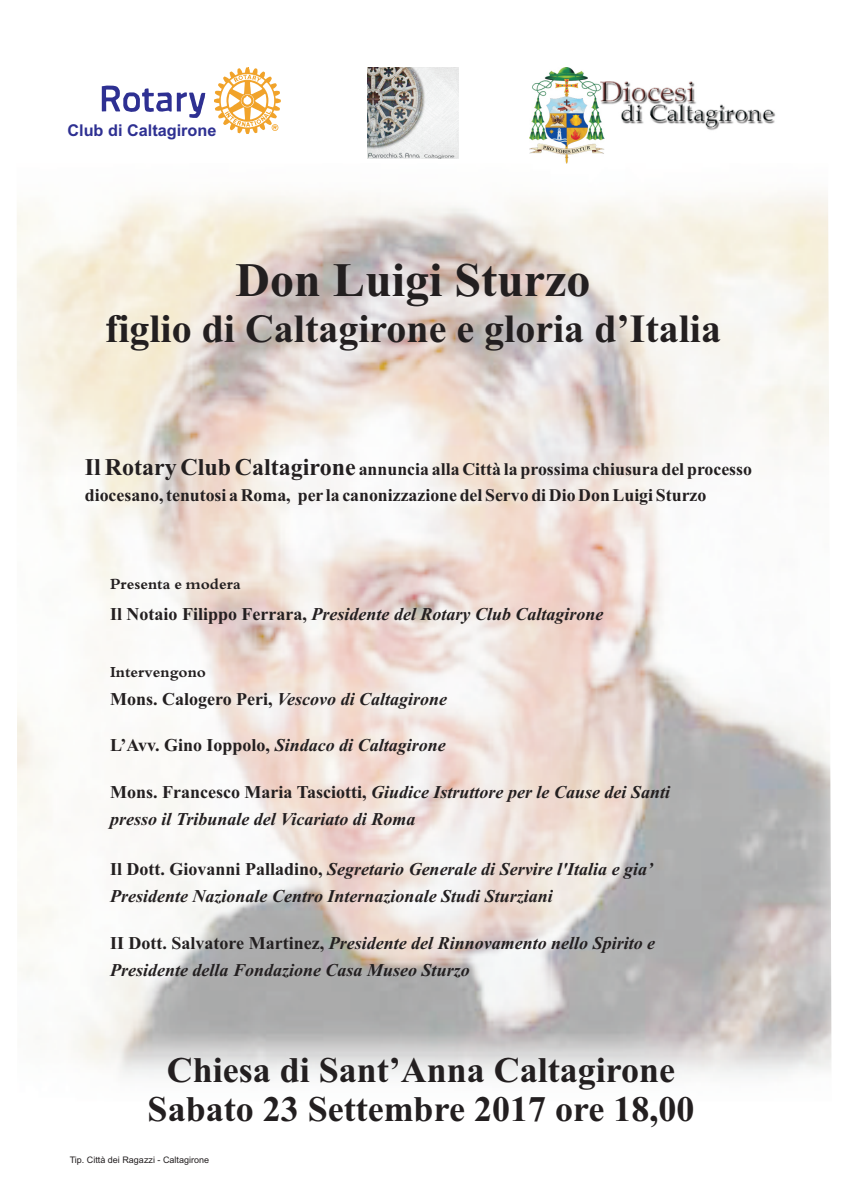
<style>
.page{position:relative;width:842px;height:1191px;background:#fff}
.page>*{position:absolute;margin:0;border:0;box-sizing:border-box;transform-origin:0 0}
.t1{font:700 48px "Times New Roman";color:#231f20}
.t2{font:700 40px "Times New Roman";color:#231f20}
.t3{font:700 36px/39.9px "Times New Roman";color:#231f20;text-align:center}
.t4{font:italic 700 18px/26.9px "Times New Roman";color:#231f20}
.t5{font:700 17.8px/26.2px "Times New Roman";color:#231f20}
.t6{font:700 16.3px "Arial";color:#2e3092}
.t7{font:700 16px "Traditional Arabic";color:#231f20}
.t8{font:9px "Arial";color:#231f20}
.s1{font-size:24px}
.s2{font-size:17.9px}
.s3{font-style:normal}
</style>
<div class="page">
<img style="left:17px;top:163px;width:815px;height:914px">
<svg style="left:102px;top:86px;width:103px;height:32px"></svg>
<svg style="left:214px;top:67px;width:67px;height:67px"></svg>
<img style="left:367px;top:68px;width:91px;height:91px">
<img style="left:605px;top:81px;width:171px;height:49px">
<img style="left:530px;top:67px;width:75px;height:96px">
<p class="t6" style="left:67px;top:124px;width:150px">Club di Caltagirone</p>
<h1 class="t1" style="left:236px;top:263px;width:356px">Don Luigi Sturzo</h1>
<h2 class="t2" style="left:105px;top:315px;width:617px">figlio di Caltagirone e gloria d’Italia</h2>
<p class="t5" style="left:85px;top:458px;width:669px"><span class="s1">Il Rotary Club Caltagirone</span> annuncia alla Città la prossima chiusura del processo diocesano, tenutosi a Roma, per la canonizzazione del Servo di Dio Don Luigi <span class="s2">Sturzo</span></p>
<p class="t7" style="left:110px;top:574px;width:132px">Presenta e modera</p>
<p class="t4" style="left:110px;top:602px;width:495px"><span class="s3">Il Notaio Filippo Ferrara,</span> Presidente del Rotary Club Caltagirone</p>
<p class="t7" style="left:110px;top:663px;width:98px">Intervengono</p>
<p class="t4" style="left:110px;top:687px;width:339px"><span class="s3">Mons. Calogero Peri,</span> Vescovo di Caltagirone</p>
<p class="t4" style="left:110px;top:733px;width:337px"><span class="s3">L’Avv. Gino Ioppolo,</span> Sindaco di Caltagirone</p>
<p class="t4" style="left:110px;top:780px;width:561px"><span class="s3">Mons. Francesco Maria Tasciotti,</span> Giudice Istruttore per le Cause dei Santi presso il Tribunale del Vicariato di Roma</p>
<p class="t4" style="left:110px;top:857px;width:545px"><span class="s3">Il Dott. Giovanni Palladino,</span> Segretario Generale di Servire l'Italia e gia’<br>Presidente Nazionale Centro Internazionale Studi Sturziani</p>
<p class="t4" style="left:110px;top:931px;width:547px"><span class="s3">II Dott. Salvatore Martinez,</span> Presidente del Rinnovamento nello Spirito e<br>Presidente della Fondazione Casa Museo Sturzo</p>
<h3 class="t3" style="left:148px;top:1053px;width:548px">Chiesa di Sant’Anna Caltagirone<br>Sabato 23 Settembre 2017 ore 18,00</h3>
<p class="t8" style="left:70px;top:1156px;width:141px">Tip. Città dei Ragazzi - Caltagirone</p>
</div>
